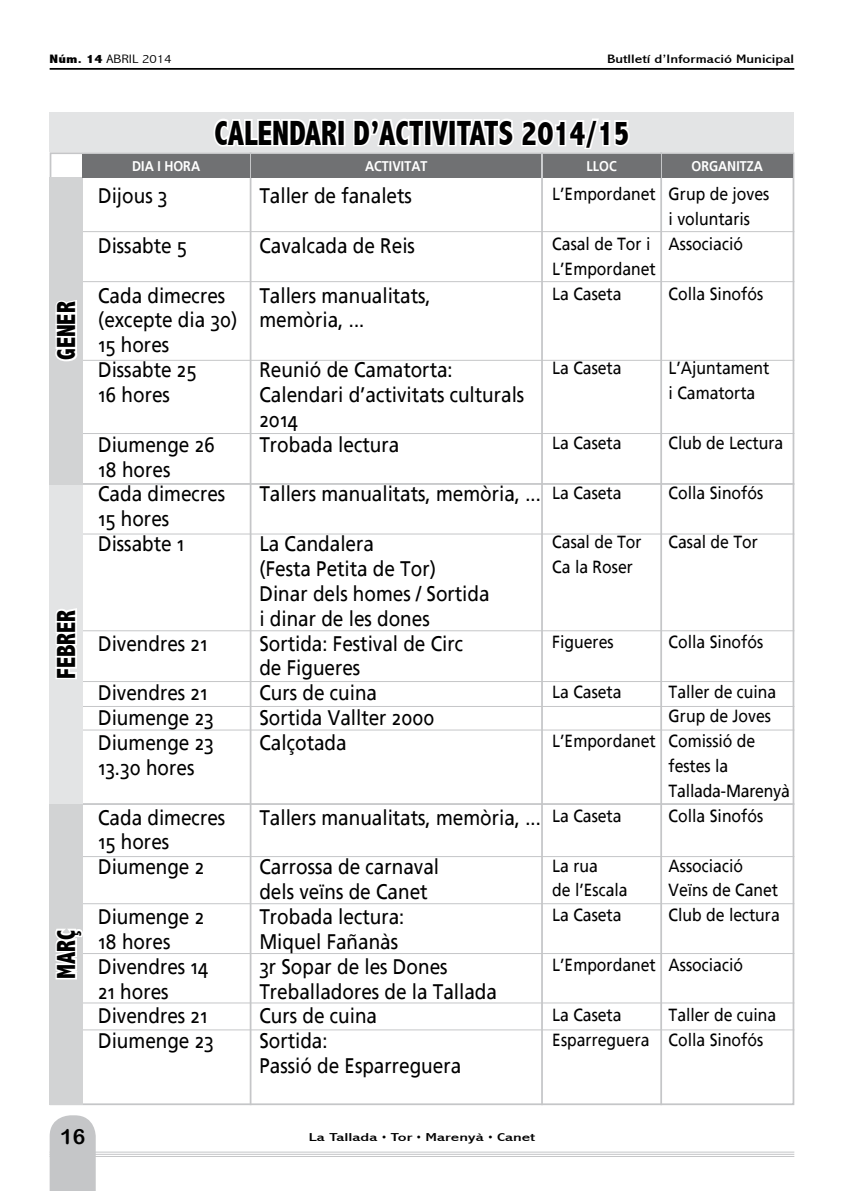
<style>
.page{position:relative;width:844px;height:1191px;background:#fff}
.page>*{position:absolute;margin:0;border:0;box-sizing:border-box;transform-origin:0 0}
.t1{font:800 condensed 35px "Abadi";color:#000;scale:.9 1}
.t2{font:800 condensed 26.25px "Abadi";color:#000;scale:.9 1}
.t3{font:21px/24.8px "Frutiger Linotype";color:#000;scale:.9 1}
.t4{font:21px "Arial Rounded MT Bold";color:#000}
.t5{font:17.5px/24.8px "Frutiger Linotype";color:#000;scale:.9 1}
.t6{font:700 14px "Frutiger Linotype";color:#fff;scale:.9 1}
.t7{font:condensed 12.25px "Abadi";color:#000;scale:1.41 1}
.t8{font:300 condensed 12.25px "Abadi";color:#000;scale:1.31 1}
.t9{font:condensed 11.55px "Abadi";color:#000;scale:1.67 1}
.s1{font-weight:800}
</style>
<div class="page">
<hr style="left:50px;top:1151px;width:744px;height:1px;background:#c5c6c8">
<hr style="left:50px;top:1153px;width:744px;height:1px;background:#c5c6c8">
<hr style="left:50px;top:1156px;width:744px;height:1px;background:#c5c6c8">
<svg style="left:50px;top:1115px;width:46px;height:76px;background:#c8c9cb"></svg>
<hr style="left:50px;top:68px;width:744px;height:2px;background:#000">
<hr style="left:50px;top:281px;width:744px;height:1px;background:#c5c6c8">
<hr style="left:50px;top:360px;width:744px;height:1px;background:#c5c6c8">
<hr style="left:50px;top:533px;width:744px;height:1px;background:#c5c6c8">
<hr style="left:50px;top:433px;width:744px;height:1px;background:#c5c6c8">
<hr style="left:50px;top:630px;width:744px;height:1px;background:#c5c6c8">
<hr style="left:50px;top:681px;width:744px;height:1px;background:#c5c6c8">
<hr style="left:50px;top:706px;width:744px;height:1px;background:#c5c6c8">
<hr style="left:50px;top:729px;width:744px;height:1px;background:#c5c6c8">
<hr style="left:50px;top:856px;width:744px;height:1px;background:#c5c6c8">
<hr style="left:50px;top:903px;width:744px;height:1px;background:#c5c6c8">
<hr style="left:50px;top:953px;width:744px;height:1px;background:#c5c6c8">
<hr style="left:50px;top:1002px;width:744px;height:1px;background:#c5c6c8">
<hr style="left:50px;top:1029px;width:744px;height:1px;background:#c5c6c8">
<hr style="left:50px;top:483px;width:744px;height:2px;background:#c5c6c8">
<hr style="left:50px;top:803px;width:744px;height:2px;background:#c5c6c8">
<hr style="left:50px;top:231px;width:744px;height:1px;background:#c5c6c8">
<div style="left:50px;top:177px;width:33px;height:308px;background:#d2d3d4"></div>
<svg style="left:55px;top:300px;width:23px;height:62px"></svg>
<div style="left:50px;top:803px;width:33px;height:302px;background:#d2d3d4"></div>
<svg style="left:49px;top:925px;width:34px;height:56px"></svg>
<div style="left:50px;top:485px;width:33px;height:318px;background:#e3e4e5"></div>
<svg style="left:55px;top:608px;width:22px;height:71px;background:#fcfcfc"></svg>
<div style="left:50px;top:113px;width:744px;height:39px;background:#e3e4e5"></div>
<svg style="left:211px;top:112px;width:130px;height:35px"></svg>
<div style="left:337px;top:119px;width:8px;height:27px;border:4px solid #fff"></div>
<svg style="left:351px;top:112px;width:281px;height:42px"></svg>
<hr style="left:250px;top:152px;width:1px;height:953px;background:#c5c6c8">
<hr style="left:541px;top:152px;width:1px;height:953px;background:#c5c6c8">
<hr style="left:660px;top:152px;width:2px;height:953px;background:#c5c6c8">
<div style="left:82px;top:154px;width:168px;height:24px;background:#707173"></div>
<div style="left:252px;top:154px;width:289px;height:24px;background:#707173"></div>
<div style="left:542px;top:154px;width:118px;height:24px;background:#707173"></div>
<div style="left:661px;top:154px;width:131px;height:24px;background:#707173"></div>
<p class="t8" style="left:50px;top:52px;width:94px"><span class="s1">Núm. 14</span> ABRIL 2014</p>
<p class="t7" style="left:607px;top:52px;width:134px">Butlletí d’Informació Municipal</p>
<h1 class="t1" style="left:214px;top:113px;width:17px">CALENDARI</h1>
<h1 class="t1" style="left:353px;top:113px;width:45px">D’ACTIVITAT</h1>
<h1 class="t1" style="left:498px;top:113px;width:147px">S 2014/15</h1>
<p class="t2" style="left:51px;top:360px;width:65px;rotate:-90deg">GENER</p>
<p class="t2" style="left:51px;top:678px;width:76px;rotate:-90deg">FEBRER</p>
<p class="t2" style="left:51px;top:978px;width:56px;rotate:-90deg">MARÇ</p>
<p class="t6" style="left:132px;top:158px;width:77px">DIA I HORA</p>
<p class="t6" style="left:365px;top:158px;width:71px">ACTIVITAT</p>
<p class="t6" style="left:586px;top:158px;width:35px">LLOC</p>
<p class="t6" style="left:691px;top:158px;width:81px">ORGANITZA</p>
<p class="t3" style="left:98px;top:183px;width:79px">Dijous 3</p>
<p class="t3" style="left:98px;top:233px;width:100px">Dissabte 5</p>
<p class="t3" style="left:98px;top:283px;width:156px">Cada dimecres (excepte dia 30)<br>15 hores<br>Dissabte 25<br>16 hores</p>
<p class="t3" style="left:98px;top:432px;width:143px">Diumenge 26<br>18 hores<br>Cada dimecres<br>15 hores<br>Dissabte 1</p>
<p class="t3" style="left:98px;top:631px;width:123px">Divendres 21</p>
<p class="t3" style="left:98px;top:680px;width:130px">Divendres 21<br>Diumenge 23<br>Diumenge 23<br>13.30 hores</p>
<p class="t3" style="left:98px;top:804px;width:143px">Cada dimecres<br>15 hores<br>Diumenge 2</p>
<p class="t3" style="left:98px;top:904px;width:130px">Diumenge 2<br>18 hores<br>Divendres 14<br>21 hores<br>Divendres 21<br>Diumenge 23</p>
<p class="t3" style="left:259px;top:183px;width:171px">Taller de fanalets</p>
<p class="t3" style="left:259px;top:233px;width:174px">Cavalcada de Reis</p>
<p class="t3" style="left:259px;top:283px;width:192px">Tallers manualitats, memòria, ...</p>
<p class="t3" style="left:259px;top:357px;width:296px">Reunió de Camatorta:<br>Calendari d’activitats culturals<br>2014<br>Trobada lectura</p>
<p class="t3" style="left:259px;top:481px;width:314px">Tallers manualitats, memòria, ...</p>
<p class="t3" style="left:259px;top:531px;width:257px">La Candalera<br>(Festa Petita de Tor)<br>Dinar dels homes / Sortida i dinar de les dones<br>Sortida: Festival de Circ de Figueres<br>Curs de cuina<br>Sortida Vallter 2000<br>Calçotada</p>
<p class="t5" style="left:552px;top:182px;width:116px">L’Empordanet</p>
<p class="t5" style="left:552px;top:232px;width:116px">Casal de Tor i<br>L’Empordanet<br>La Caseta</p>
<p class="t5" style="left:552px;top:356px;width:78px">La Caseta</p>
<p class="t5" style="left:552px;top:430px;width:78px">La Caseta</p>
<p class="t5" style="left:552px;top:480px;width:78px">La Caseta</p>
<p class="t5" style="left:552px;top:530px;width:101px">Casal de Tor<br>Ca la Roser</p>
<p class="t5" style="left:552px;top:629px;width:70px">Figueres</p>
<p class="t5" style="left:552px;top:679px;width:78px">La Caseta</p>
<p class="t5" style="left:552px;top:729px;width:116px">L’Empordanet</p>
<p class="t3" style="left:259px;top:804px;width:314px">Tallers manualitats, memòria, ...</p>
<p class="t3" style="left:259px;top:854px;width:265px">Carrossa de carnaval<br>dels veïns de Canet<br>Trobada lectura:<br>Miquel Fañanàs<br>3r Sopar de les Dones<br>Treballadores de la Tallada<br>Curs de cuina<br>Sortida:<br>Passió de Esparreguera</p>
<p class="t5" style="left:552px;top:803px;width:78px">La Caseta</p>
<p class="t5" style="left:552px;top:853px;width:85px">La rua<br>de l’Escala<br>La Caseta</p>
<p class="t5" style="left:552px;top:952px;width:116px">L’Empordanet</p>
<p class="t5" style="left:552px;top:1002px;width:109px">La Caseta<br>Esparreguera</p>
<p class="t5" style="left:668px;top:182px;width:113px">Grup de joves i voluntaris<br>Associació</p>
<p class="t5" style="left:668px;top:281px;width:107px">Colla Sinofós</p>
<p class="t5" style="left:668px;top:356px;width:113px">L’Ajuntament i Camatorta</p>
<p class="t5" style="left:668px;top:430px;width:129px">Club de Lectura</p>
<p class="t5" style="left:668px;top:480px;width:107px">Colla Sinofós</p>
<p class="t5" style="left:668px;top:530px;width:101px">Casal de Tor</p>
<p class="t5" style="left:668px;top:629px;width:107px">Colla Sinofós</p>
<p class="t5" style="left:668px;top:679px;width:136px">Taller de cuina<br>Grup de Joves<br>Comissió de festes la<br>Tallada-Marenyà<br>Colla Sinofós</p>
<p class="t5" style="left:668px;top:853px;width:125px">Associació<br>Veïns de Canet<br>Club de lectura</p>
<p class="t5" style="left:668px;top:952px;width:84px">Associació</p>
<p class="t5" style="left:668px;top:1002px;width:121px">Taller de cuina<br>Colla Sinofós</p>
<p class="t4" style="left:60px;top:1123px;width:26px">16</p>
<p class="t9" style="left:309px;top:1130px;width:137px">La Tallada • Tor • Marenyà • Canet</p>
</div>
